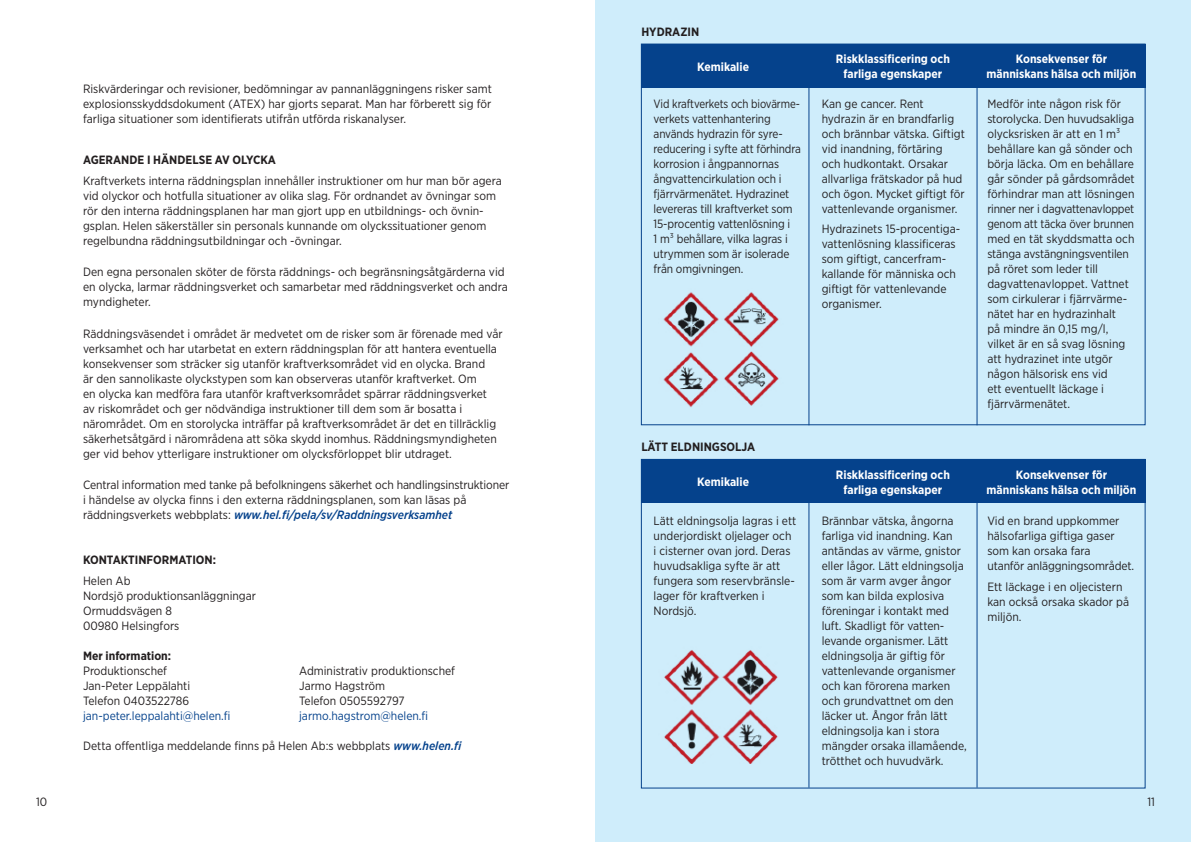
<style>
.page{position:relative;width:1191px;height:842px;background:#fff}
.page>*{position:absolute;margin:0;border:0;box-sizing:border-box;transform-origin:0 0}
.t1{font:12px/15px "Gotham Narrow";color:#231f20}
.t2{font:12px/15px "Gotham Narrow";color:#231f20;scale:.94 1}
.t3{font:700 12px/15px "Gotham Narrow";color:#fff;text-align:center}
.t4{font:700 12px "Gotham Narrow";color:#231f20}
.t5{font:12px "Gotham Narrow";color:#05428c}
.s1{font-weight:500;font-style:italic;color:#05428c}
</style>
<div class="page">
<div style="left:595px;top:0;width:596px;height:842px;background:#cfedfb"></div>
<div style="left:641px;top:44px;width:504px;height:44px;background:#05428c"></div>
<div style="left:641px;top:459px;width:504px;height:44px;background:#05428c"></div>
<hr style="left:808px;top:44px;width:1px;height:381px;background:#05428c">
<hr style="left:808px;top:459px;width:1px;height:329px;background:#05428c">
<hr style="left:976px;top:44px;width:1px;height:381px;background:#05428c">
<hr style="left:976px;top:459px;width:1px;height:329px;background:#05428c">
<img style="left:663px;top:292px;width:116px;height:115px">
<img style="left:664px;top:650px;width:114px;height:114px">
<p class="t1" style="left:36px;top:794px;width:13px">10</p>
<p class="t1" style="left:83px;top:81px;width:410px;text-align:justify">Riskvärderingar och revisioner, bedömningar av pannanläggningens risker samt explosionsskyddsdokument (ATEX) har gjorts separat. Man har förberett sig för farliga situationer som identifierats utifrån utförda riskanalyser.</p>
<p class="t4" style="left:83px;top:152px;width:194px">AGERANDE I HÄNDELSE AV OLYCKA</p>
<p class="t1" style="left:83px;top:173px;width:420px">Kraftverkets interna räddningsplan innehåller instruktioner om hur man bör agera vid olyckor och hotfulla situationer av olika slag. För ordnandet av övningar som rör den interna räddningsplanen har man gjort upp en utbildnings- och övnin&shy;gsplan. Helen säkerställer sin personals kunnande om olyckssituationer genom regelbundna räddningsutbildningar och -övningar.</p>
<p class="t1" style="left:83px;top:264px;width:426px">Den egna personalen sköter de första räddnings- och begränsningsåtgärderna vid en olycka, larmar räddningsverket och samarbetar med räddningsverket och andra myndigheter.</p>
<p class="t1" style="left:83px;top:326px;width:421px">Räddningsväsendet i området är medvetet om de risker som är förenade med vår verksamhet och har utarbetat en extern räddningsplan för att hantera eventuella konsekvenser som sträcker sig utanför kraftverksområdet vid en olycka. Brand<br>är den sannolikaste olyckstypen som kan observeras utanför kraftverket. Om<br>en olycka kan medföra fara utanför kraftverksområdet spärrar räddningsverket<br>av riskområdet och ger nödvändiga instruktioner till dem som är bosatta i närområdet. Om en storolycka inträffar på kraftverksområdet är det en tillräcklig säkerhetsåtgärd i närområdena att söka skydd inomhus. Räddningsmyndigheten ger vid behov ytterligare instruktioner om olycksförloppet blir utdraget.</p>
<p class="t1" style="left:83px;top:477px;width:428px">Central information med tanke på befolkningens säkerhet och handlingsinstruktioner i händelse av olycka finns i den externa räddningsplanen, som kan läsas på räddningsverkets webbplats: <span class="s1">www.hel.fi/pela/sv/Raddningsverksamhet</span></p>
<p class="t4" style="left:83px;top:552px;width:134px">KONTAKTINFORMATION:</p>
<p class="t1" style="left:83px;top:573px;width:174px">Helen Ab<br>Nordsjö produktionsanläggningar<br>Ormuddsvägen 8<br>00980 Helsingfors</p>
<p class="t4" style="left:83px;top:648px;width:90px">Mer information:</p>
<p class="t1" style="left:83px;top:663px;width:85px">Produktionschef</p>
<p class="t1" style="left:299px;top:663px;width:157px">Administrativ produktionschef</p>
<p class="t1" style="left:83px;top:678px;width:109px">Jan-Peter Leppälahti</p>
<p class="t1" style="left:299px;top:678px;width:88px">Jarmo Hagström</p>
<p class="t1" style="left:83px;top:693px;width:108px">Telefon 0403522786</p>
<p class="t1" style="left:299px;top:693px;width:107px">Telefon 0505592797</p>
<p class="t5" style="left:83px;top:708px;width:149px">jan-peter.leppalahti@helen.fi</p>
<p class="t5" style="left:299px;top:708px;width:130px">jarmo.hagstrom@helen.fi</p>
<p class="t1" style="left:83px;top:738px;width:380px">Detta offentliga meddelande finns på Helen Ab:s webbplats <span class="s1">www.helen.fi</span></p>
<p class="t4" style="left:641px;top:24px;width:59px">HYDRAZIN</p>
<p class="t3" style="left:697px;top:59px;width:53px">Kemikalie</p>
<p class="t2" style="left:653px;top:96px;width:158px">Vid kraftverkets och biovärme&shy;verkets vattenhantering används hydrazin för syre&shy;reducering i syfte att förhindra korrosion i ångpannornas ångvattencirkulation och i fjärrvärmenätet. Hydrazinet levereras till kraftverket som<br>15-procentig vattenlösning i<br>1 m³ behållare, vilka lagras i utrymmen som är isolerade från omgivningen.</p>
<p class="t4" style="left:641px;top:439px;width:115px">LÄTT ELDNINGSOLJA</p>
<p class="t3" style="left:697px;top:474px;width:53px">Kemikalie</p>
<p class="t1" style="left:653px;top:513px;width:144px">Lätt eldningsolja lagras i ett underjordiskt oljelager och i cisterner ovan jord. Deras huvudsakliga syfte är att fungera som reservbränsle&shy;lager för kraftverken i<br>Nordsjö.</p>
<p class="t3" style="left:836px;top:51px;width:115px">Riskklassificering och farliga egenskaper</p>
<p class="t1" style="left:821px;top:96px;width:145px">Kan ge cancer. Rent hydrazin är en brandfarlig och brännbar vätska. Giftigt vid inandning, förtäring<br>och hudkontakt. Orsakar allvarliga frätskador på hud och ögon. Mycket giftigt för vattenlevande organismer.</p>
<p class="t1" style="left:821px;top:221px;width:140px">Hydrazinets 15-procentiga&shy;vattenlösning klassificeras som giftigt, cancerfram&shy;kallande för människa och giftigt för vattenlevande organismer.</p>
<p class="t3" style="left:986px;top:51px;width:151px">Konsekvenser för människans hälsa och miljön</p>
<p class="t1" style="left:987px;top:96px;width:149px">Medför inte någon risk för storolycka. Den huvudsakliga olycksrisken är att en 1 m³ behållare kan gå sönder och börja läcka. Om en behållare går sönder på gårdsområdet förhindrar man att lösningen rinner ner i dagvattenavloppet genom att täcka över brunnen med en tät skyddsmatta och stänga avstängningsventilen på röret som leder till dagvattenavloppet. Vattnet som cirkulerar i fjärrvärme&shy;nätet har en hydrazinhalt<br>på mindre än 0,15 mg/l, vilket är en så svag lösning att hydrazinet inte utgör någon hälsorisk ens vid<br>ett eventuellt läckage i fjärrvärmenätet.</p>
<p class="t3" style="left:836px;top:467px;width:115px">Riskklassificering och farliga egenskaper</p>
<p class="t1" style="left:821px;top:513px;width:147px">Brännbar vätska, ångorna farliga vid inandning. Kan antändas av värme, gnistor eller lågor. Lätt eldningsolja som är varm avger ångor som kan bilda explosiva föreningar i kontakt med luft. Skadligt för vatten&shy;levande organismer. Lätt eldningsolja är giftig för vattenlevande organismer och kan förorena marken och grundvattnet om den läcker ut. Ångor från lätt eldningsolja kan i stora mängder orsaka illamående, trötthet och huvudvärk.</p>
<p class="t3" style="left:986px;top:467px;width:151px">Konsekvenser för människans hälsa och miljön</p>
<p class="t1" style="left:987px;top:513px;width:148px">Vid en brand uppkommer hälsofarliga giftiga gaser som kan orsaka fara<br>utanför anläggningsområdet.</p>
<p class="t1" style="left:987px;top:578px;width:143px">Ett läckage i en oljecistern kan också orsaka skador på miljön.</p>
<p class="t1" style="left:1147px;top:794px;width:9px">11</p>
</div>
